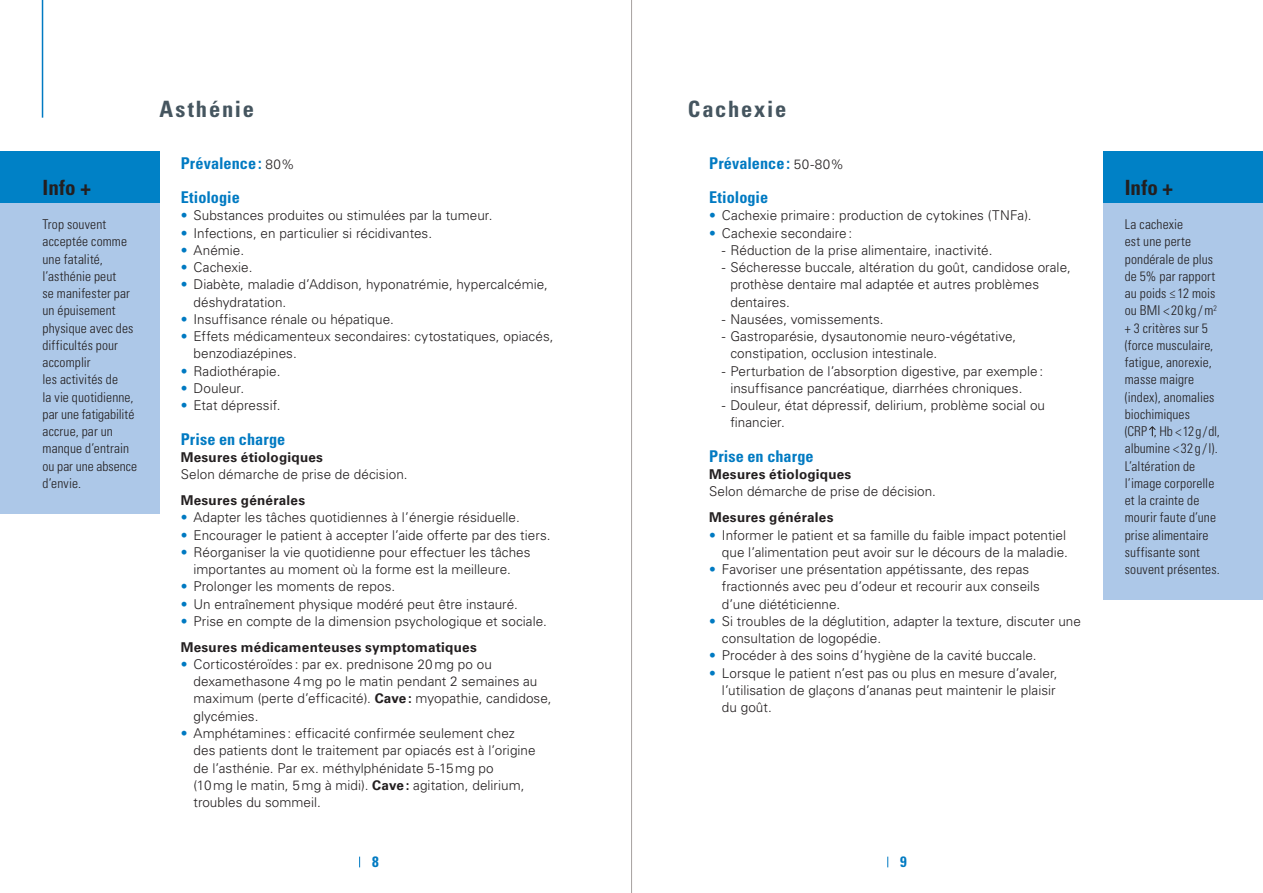
<style>
.page{position:relative;width:1263px;height:893px;background:#fff}
.page>*{position:absolute;margin:0;border:0;box-sizing:border-box;transform-origin:0 0}
.Titres{font:700 condensed 22.5px "Univers LT Std";letter-spacing:.08em;color:#45555f}
.t1{font:700 condensed 21px "Univers LT Std";letter-spacing:.01em;color:#231f20}
.INTERTITRES{font:700 condensed 16.2px "Univers LT Std";letter-spacing:.005em;color:#007ac2}
.TEXTE_COURANT_LIFTIN{font:700 condensed 16.2px "Univers LT Std";letter-spacing:.005em;color:#007ac2}
.t2{font:700 condensed 15px "Univers LT Std";color:#007ac2}
.TEXTE_COURANT_LIFTIN-2{font:300 13.5px/17.2px "Univers LT Std";letter-spacing:.005em;color:#231f20}
.t3{font:300 condensed 13.5px/17.2px "Univers LT Std";letter-spacing:.01em;color:#231f20}
.TEXTE_COURANT_LIFTIN-3{font:700 13.5px "Univers LT Std";letter-spacing:.02em;color:#231f20}
.s1{font-weight:300;font-stretch:normal;font-size:13.5px;color:#231f20}
.s2{color:#007ac2}
.s3{font-weight:700}
</style>
<div class="page">
<hr style="left:42px;top:0;width:1px;height:118px;background:#007ac2">
<hr style="left:631px;top:0;width:1px;height:893px;background:#a7a2a0">
<div style="left:1103px;top:192px;width:160px;height:408px;background:#adc8e8"></div>
<div style="left:1103px;top:151px;width:160px;height:52px;background:#0081c6"></div>
<svg style="left:1149px;top:426px;width:7px;height:10px"></svg>
<div style="left:0;top:195px;width:159px;height:319px;background:#adc8e8"></div>
<div style="left:0;top:151px;width:159px;height:52px;background:#0081c6"></div>
<p class="t1" style="left:43px;top:174px;width:50px">Info +</p>
<p class="t3" style="left:43px;top:216px;width:96px">Trop souvent acceptée comme une fatalité, l’asthénie peut<br>se manifester par un épuisement physique avec des difficultés pour accomplir<br>les activités de<br>la vie quotidienne, par une fatigabilité accrue, par un manque d’entrain ou par une absence d’envie.</p>
<p class="Titres" style="left:159px;top:95px;width:96px">Asthénie</p>
<p class="TEXTE_COURANT_LIFTIN" style="left:181px;top:153px;width:115px">Prévalence: <span class="s1">80%</span></p>
<p class="INTERTITRES" style="left:181px;top:187px;width:61px">Etiologie</p>
<p class="TEXTE_COURANT_LIFTIN-2" style="left:181px;top:207px;width:313px"><span class="s2">•</span> Substances produites ou stimulées par la tumeur.</p>
<p class="TEXTE_COURANT_LIFTIN-2" style="left:181px;top:224px;width:253px"><span class="s2">•</span> Infections, en particulier si récidivantes.</p>
<p class="TEXTE_COURANT_LIFTIN-2" style="left:181px;top:242px;width:65px"><span class="s2">•</span> Anémie.</p>
<p class="TEXTE_COURANT_LIFTIN-2" style="left:181px;top:259px;width:73px"><span class="s2">•</span> Cachexie.</p>
<p class="TEXTE_COURANT_LIFTIN-2" style="left:193px;top:276px;width:356px;text-indent:-13px"><span class="s2">•</span> Diabète, maladie d’Addison, hyponatrémie, hypercalcémie, déshydratation.</p>
<p class="TEXTE_COURANT_LIFTIN-2" style="left:181px;top:311px;width:215px"><span class="s2">•</span> Insuffisance rénale ou hépatique.</p>
<p class="TEXTE_COURANT_LIFTIN-2" style="left:193px;top:328px;width:362px;text-indent:-13px"><span class="s2">•</span> Effets médicamenteux secondaires: cytostatiques, opiacés, benzodiazépines.</p>
<p class="TEXTE_COURANT_LIFTIN-2" style="left:181px;top:362px;width:101px"><span class="s2">•</span> Radiothérapie.</p>
<p class="TEXTE_COURANT_LIFTIN-2" style="left:181px;top:380px;width:65px"><span class="s2">•</span> Douleur.</p>
<p class="TEXTE_COURANT_LIFTIN-2" style="left:181px;top:397px;width:101px"><span class="s2">•</span> Etat dépressif.</p>
<p class="INTERTITRES" style="left:181px;top:429px;width:106px">Prise en charge</p>
<p class="TEXTE_COURANT_LIFTIN-3" style="left:181px;top:449px;width:144px">Mesures étiologiques</p>
<p class="TEXTE_COURANT_LIFTIN-2" style="left:181px;top:466px;width:228px">Selon démarche de prise de décision.</p>
<p class="TEXTE_COURANT_LIFTIN-3" style="left:181px;top:492px;width:126px">Mesures générales</p>
<p class="TEXTE_COURANT_LIFTIN-2" style="left:181px;top:509px;width:341px"><span class="s2">•</span> Adapter les tâches quotidiennes à l’énergie résiduelle.</p>
<p class="TEXTE_COURANT_LIFTIN-2" style="left:181px;top:526px;width:371px"><span class="s2">•</span> Encourager le patient à accepter l’aide offerte par des tiers.</p>
<p class="TEXTE_COURANT_LIFTIN-2" style="left:181px;top:543px;width:351px;text-align:center"><span class="s2">•</span> Réorganiser la vie quotidienne pour effectuer les tâches importantes au moment où la forme est la meilleure.</p>
<p class="TEXTE_COURANT_LIFTIN-2" style="left:181px;top:578px;width:216px"><span class="s2">•</span> Prolonger les moments de repos.</p>
<p class="TEXTE_COURANT_LIFTIN-2" style="left:181px;top:595px;width:339px"><span class="s2">•</span> Un entraînement physique modéré peut être instauré.</p>
<p class="TEXTE_COURANT_LIFTIN-2" style="left:181px;top:612px;width:368px"><span class="s2">•</span> Prise en compte de la dimension psychologique et sociale.</p>
<p class="TEXTE_COURANT_LIFTIN-3" style="left:181px;top:639px;width:298px">Mesures médicamenteuses symptomatiques</p>
<p class="TEXTE_COURANT_LIFTIN-2" style="left:193px;top:656px;width:360px;text-indent:-13px"><span class="s2">•</span> Corticostéroïdes : par ex. prednisone 20mg po ou dexamethasone 4mg po le matin pendant 2 semaines au maximum (perte d’efficacité). <span class="s3">Cave:</span> myopathie, candidose, glycémies.</p>
<p class="TEXTE_COURANT_LIFTIN-2" style="left:193px;top:725px;width:344px;text-indent:-13px"><span class="s2">•</span> Amphétamines : efficacité confirmée seulement chez des patients dont le traitement par opiacés est à l’origine de l’asthénie. Par ex. méthylphénidate 5-15mg po (10mg le matin, 5mg à midi). <span class="s3">Cave:</span> agitation, delirium, troubles du sommeil.</p>
<p class="Titres" style="left:688px;top:95px;width:100px">Cachexie</p>
<p class="TEXTE_COURANT_LIFTIN" style="left:709px;top:153px;width:136px">Prévalence: <span class="s1">50-80%</span></p>
<p class="INTERTITRES" style="left:709px;top:187px;width:61px">Etiologie</p>
<p class="TEXTE_COURANT_LIFTIN-2" style="left:709px;top:207px;width:324px"><span class="s2">•</span> Cachexie primaire: production de cytokines (TNFa).</p>
<p class="TEXTE_COURANT_LIFTIN-2" style="left:709px;top:224px;width:145px"><span class="s2">•</span> Cachexie secondaire:</p>
<p class="TEXTE_COURANT_LIFTIN-2" style="left:722px;top:242px;width:272px">- Réduction de la prise alimentaire, inactivité.</p>
<p class="TEXTE_COURANT_LIFTIN-2" style="left:730px;top:259px;width:342px;text-indent:-9px">- Sécheresse buccale, altération du goût, candidose orale, prothèse dentaire mal adaptée et autres problèmes dentaires.</p>
<p class="TEXTE_COURANT_LIFTIN-2" style="left:722px;top:311px;width:163px">- Nausées, vomissements.</p>
<p class="TEXTE_COURANT_LIFTIN-2" style="left:730px;top:328px;width:287px;text-indent:-9px">- Gastroparésie, dysautonomie neuro-végétative, constipation, occlusion intestinale.</p>
<p class="TEXTE_COURANT_LIFTIN-2" style="left:730px;top:362px;width:314px;text-indent:-9px">- Perturbation de l’absorption digestive, par exemple: insuffisance pancréatique, diarrhées chroniques.</p>
<p class="TEXTE_COURANT_LIFTIN-2" style="left:730px;top:397px;width:316px;text-indent:-9px">- Douleur, état dépressif, delirium, problème social ou financier.</p>
<p class="INTERTITRES" style="left:709px;top:446px;width:106px">Prise en charge</p>
<p class="TEXTE_COURANT_LIFTIN-3" style="left:709px;top:467px;width:144px">Mesures étiologiques</p>
<p class="TEXTE_COURANT_LIFTIN-2" style="left:709px;top:483px;width:228px">Selon démarche de prise de décision.</p>
<p class="TEXTE_COURANT_LIFTIN-3" style="left:709px;top:510px;width:126px">Mesures générales</p>
<p class="TEXTE_COURANT_LIFTIN-2" style="left:709px;top:526px;width:360px;text-align:right"><span class="s2">•</span> Informer le patient et sa famille du faible impact potentiel que l’alimentation peut avoir sur le décours de la maladie.</p>
<p class="TEXTE_COURANT_LIFTIN-2" style="left:722px;top:561px;width:320px;text-indent:-13px"><span class="s2">•</span> Favoriser une présentation appétissante, des repas fractionnés avec peu d’odeur et recourir aux conseils d’une diététicienne.</p>
<p class="TEXTE_COURANT_LIFTIN-2" style="left:722px;top:612px;width:361px;text-indent:-13px"><span class="s2">•</span> Si troubles de la déglutition, adapter la texture, discuter une consultation de logopédie.</p>
<p class="TEXTE_COURANT_LIFTIN-2" style="left:709px;top:647px;width:329px"><span class="s2">•</span> Procéder à des soins d’hygiène de la cavité buccale.</p>
<p class="TEXTE_COURANT_LIFTIN-2" style="left:722px;top:664px;width:337px;text-indent:-13px"><span class="s2">•</span> Lorsque le patient n’est pas ou plus en mesure d’avaler, l’utilisation de glaçons d’ananas peut maintenir le plaisir du goût.</p>
<p class="t2" style="left:372px;top:853px;width:8px">8</p>
<p class="t2" style="left:900px;top:853px;width:8px">9</p>
<p class="t1" style="left:1125px;top:174px;width:50px">Info +</p>
<p class="t3" style="left:1125px;top:216px;width:97px">La cachexie<br>est une perte pondérale de plus de 5% par rapport au poids ≤ 12 mois ou BMI &lt;20kg/m<sup>2 </sup>+ 3 critères sur 5 (force musculaire, fatigue, anorexie, masse maigre (index), anomalies biochimiques<br>(CRP , Hb &lt;12g/dl, albumine &lt; 32 g /l).<br>L’altération de l’image corporelle et la crainte de mourir faute d’une prise alimentaire suffisante sont souvent présentes.</p>
</div>
